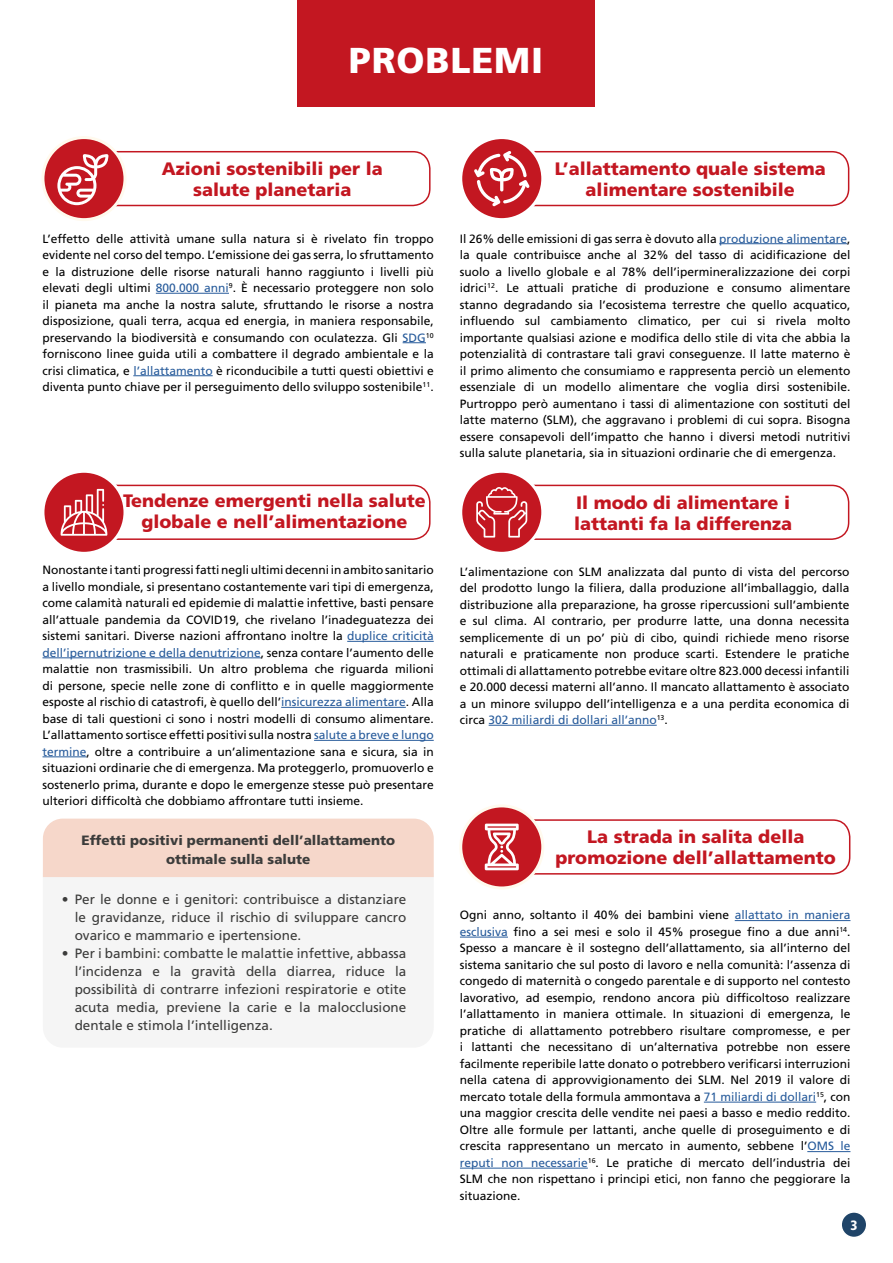
<style>
.page{position:relative;width:893px;height:1263px;background:#fff}
.page>*{position:absolute;margin:0;border:0;box-sizing:border-box;transform-origin:0 0}
.t1{font:900 36px "Frutiger LT Std";letter-spacing:.025em;color:#fff}
.t2{font:900 18px/21px "Frutiger LT Std";color:#c31721;text-align:center}
.t3{font:13.5px/18px "Frutiger LT Std";color:#3c3c3b;text-align:justify}
.t4{font:900 13.5px/19.5px "Frutiger LT Std";color:#3c3c3b;text-align:center}
.t5{font:900 condensed 13.5px "Frutiger LT Std";color:#fff}
.t6{font:12px/16.5px "Frutiger LT Std";color:#000;text-align:justify}
.s1{color:#275b9b}
</style>
<div class="page">
<div style="left:297px;top:0;width:298px;height:106px;background:#c31721"></div>
<div style="left:461px;top:806px;width:82px;height:82px;background:#c31721;border-radius:50%"></div>
<div style="left:459px;top:804px;width:85px;height:85px;border:3px solid #fffaee;border-radius:50%"></div>
<svg style="left:485px;top:818px;width:366px;height:57px"></svg>
<svg style="left:43px;top:138px;width:82px;height:82px"></svg>
<div style="left:41px;top:136px;width:85px;height:85px;border:3px solid #fffaee;border-radius:50%"></div>
<svg style="left:57px;top:150px;width:374px;height:57px"></svg>
<svg style="left:461px;top:138px;width:82px;height:82px"></svg>
<div style="left:459px;top:136px;width:85px;height:85px;border:3px solid #fff;border-radius:50%"></div>
<svg style="left:474px;top:150px;width:376px;height:57px"></svg>
<hr style="left:156px;top:293px;width:73px;height:1px;background:#275b9b">
<svg style="left:403px;top:342px;width:23px;height:1px"></svg>
<hr style="left:133px;top:375px;width:80px;height:1px;background:#275b9b">
<div style="left:43px;top:471px;width:82px;height:82px;background:#c31721;border-radius:50%"></div>
<div style="left:41px;top:470px;width:85px;height:85px;border:3px solid #fff;border-radius:50%"></div>
<svg style="left:61px;top:484px;width:370px;height:57px"></svg>
<hr style="left:347px;top:641px;width:87px;height:1px;background:#275b9b">
<hr style="left:43px;top:657px;width:218px;height:1px;background:#275b9b">
<hr style="left:281px;top:707px;width:125px;height:1px;background:#275b9b">
<hr style="left:314px;top:740px;width:120px;height:1px;background:#275b9b">
<hr style="left:43px;top:756px;width:44px;height:1px;background:#275b9b">
<hr style="left:719px;top:243px;width:128px;height:1px;background:#275b9b">
<svg style="left:461px;top:471px;width:82px;height:82px;background:#c93139"></svg>
<div style="left:459px;top:470px;width:85px;height:85px;border:3px solid #fff;border-radius:50%"></div>
<svg style="left:476px;top:484px;width:374px;height:57px"></svg>
<hr style="left:489px;top:725px;width:168px;height:1px;background:#275b9b">
<hr style="left:735px;top:920px;width:115px;height:1px;background:#275b9b">
<hr style="left:460px;top:937px;width:48px;height:1px;background:#275b9b">
<hr style="left:704px;top:1102px;width:112px;height:1px;background:#275b9b">
<hr style="left:807px;top:1151px;width:43px;height:1px;background:#275b9b">
<hr style="left:460px;top:1168px;width:128px;height:1px;background:#275b9b">
<svg style="left:43px;top:877px;width:391px;height:1px"></svg>
<div style="left:43px;top:819px;width:391px;height:58px;background:#f6d7ca"></div>
<div style="left:841px;top:1212px;width:26px;height:25px;background:#1f4468;border-radius:50%"></div>
<div style="left:840px;top:1211px;width:27px;height:27px;border:2px solid #fff;border-radius:50%"></div>
<h1 class="t1" style="left:349px;top:39px;width:196px">PROBLEMI</h1>
<h2 class="t2" style="left:162px;top:158px;width:222px">Azioni sostenibili per la salute planetaria</h2>
<p class="t6" style="left:43px;top:230px;width:393px">L’effetto delle attività umane sulla natura si è rivelato fin troppo evidente nel corso del tempo. L’emissione dei gas serra, lo sfruttamento e la distruzione delle risorse naturali hanno raggiunto i livelli più elevati degli ultimi <span class="s1">800.000 anni</span><sup>9</sup>. È necessario proteggere non solo il pianeta ma anche la nostra salute, sfruttando le risorse a nostra disposizione, quali terra, acqua ed energia, in maniera responsabile, preservando la biodiversità e consumando con oculatezza. Gli <span class="s1">SDG</span><sup>10 </sup>forniscono linee guida utili a combattere il degrado ambientale e la crisi climatica, e <span class="s1">l’allattamento</span> è riconducibile a tutti questi obiettivi e diventa punto chiave per il perseguimento dello sviluppo sostenibile<sup>11</sup>.</p>
<h2 class="t2" style="left:123px;top:491px;width:304px">Tendenze emergenti nella salute globale e nell’alimentazione</h2>
<p class="t6" style="left:43px;top:562px;width:393px">Nonostante i tanti progressi fatti negli ultimi decenni in ambito sanitario a livello mondiale, si presentano costantemente vari tipi di emergenza, come calamità naturali ed epidemie di malattie infettive, basti pensare all’attuale pandemia da COVID19, che rivelano l’inadeguatezza dei sistemi sanitari. Diverse nazioni affrontano inoltre la <span class="s1">duplice criticità dell’ipernutrizione e della denutrizione</span>, senza contare l’aumento delle malattie non trasmissibili. Un altro problema che riguarda milioni di persone, specie nelle zone di conflitto e in quelle maggiormente esposte al rischio di catastrofi, è quello dell’<span class="s1">insicurezza alimentare</span>. Alla base di tali questioni ci sono i nostri modelli di consumo alimentare.<br>L’allattamento sortisce effetti positivi sulla nostra <span class="s1">salute a breve e lungo termine</span>, oltre a contribuire a un’alimentazione sana e sicura, sia in situazioni ordinarie che di emergenza. Ma proteggerlo, promuoverlo e sostenerlo prima, durante e dopo le emergenze stesse può presentare ulteriori difficoltà che dobbiamo affrontare tutti insieme.</p>
<p class="t4" style="left:81px;top:830px;width:315px">Effetti positivi permanenti dell’allattamento ottimale sulla salute</p>
<p class="t3" style="left:75px;top:890px;width:333px;text-indent:-13px">• Per le donne e i genitori: contribuisce a distanziare le gravidanze, riduce il rischio di sviluppare cancro ovarico e mammario e ipertensione.</p>
<p class="t3" style="left:75px;top:944px;width:333px;text-indent:-13px">• Per i bambini: combatte le malattie infettive, abbassa l’incidenza e la gravità della diarrea, riduce la possibilità di contrarre infezioni respiratorie e otite acuta media, previene la carie e la malocclusione dentale e stimola l’intelligenza.</p>
<h2 class="t2" style="left:555px;top:158px;width:273px">L’allattamento quale sistema alimentare sostenibile</h2>
<p class="t6" style="left:460px;top:230px;width:392px">Il 26% delle emissioni di gas serra è dovuto alla <span class="s1">produzione alimentare</span>, la quale contribuisce anche al 32% del tasso di acidificazione del suolo a livello globale e al 78% dell’ipermineralizzazione dei corpi idrici<sup>12</sup>. Le attuali pratiche di produzione e consumo alimentare stanno degradando sia l’ecosistema terrestre che quello acquatico, influendo sul cambiamento climatico, per cui si rivela molto importante qualsiasi azione e modifica dello stile di vita che abbia la potenzialità di contrastare tali gravi conseguenze. Il latte materno è il primo alimento che consumiamo e rappresenta perciò un elemento essenziale di un modello alimentare che voglia dirsi sostenibile.<br>Purtroppo però aumentano i tassi di alimentazione con sostituti del latte materno (SLM), che aggravano i problemi di cui sopra. Bisogna essere consapevoli dell’impatto che hanno i diversi metodi nutritivi sulla salute planetaria, sia in situazioni ordinarie che di emergenza.</p>
<h2 class="t2" style="left:574px;top:492px;width:219px;text-align:left">Il modo di alimentare i lattanti fa la differenza</h2>
<p class="t6" style="left:460px;top:563px;width:391px">L’alimentazione con SLM analizzata dal punto di vista del percorso del prodotto lungo la filiera, dalla produzione all’imballaggio, dalla distribuzione alla preparazione, ha grosse ripercussioni sull’ambiente e sul clima. Al contrario, per produrre latte, una donna necessita semplicemente di un po’ più di cibo, quindi richiede meno risorse naturali e praticamente non produce scarti. Estendere le pratiche ottimali di allattamento potrebbe evitare oltre 823.000 decessi infantili e 20.000 decessi materni all’anno. Il mancato allattamento è associato a un minore sviluppo dell’intelligenza e a una perdita economica di circa <span class="s1">302 miliardi di dollari all’anno</span><sup>13</sup>.</p>
<h2 class="t2" style="left:556px;top:826px;width:282px">La strada in salita della promozione dell’allattamento</h2>
<p class="t6" style="left:460px;top:907px;width:392px">Ogni anno, soltanto il 40% dei bambini viene <span class="s1">allattato in maniera esclusiva</span> fino a sei mesi e solo il 45% prosegue fino a due anni<sup>14</sup>.<br>Spesso a mancare è il sostegno dell’allattamento, sia all’interno del sistema sanitario che sul posto di lavoro e nella comunità: l’assenza di congedo di maternità o congedo parentale e di supporto nel contesto lavorativo, ad esempio, rendono ancora più difficoltoso realizzare l’allattamento in maniera ottimale. In situazioni di emergenza, le pratiche di allattamento potrebbero risultare compromesse, e per i lattanti che necessitano di un’alternativa potrebbe non essere facilmente reperibile latte donato o potrebbero verificarsi interruzioni nella catena di approvvigionamento dei SLM. Nel 2019 il valore di mercato totale della formula ammontava a <span class="s1">71 miliardi di dollari</span><sup>15</sup>, con una maggior crescita delle vendite nei paesi a basso e medio reddito.<br>Oltre alle formule per lattanti, anche quelle di proseguimento e di crescita rappresentano un mercato in aumento, sebbene l’<span class="s1">OMS le reputi non necessarie</span><sup>16</sup>. Le pratiche di mercato dell’industria dei SLM che non rispettano i principi etici, non fanno che peggiorare la situazione.</p>
<p class="t5" style="left:850px;top:1217px;width:9px">3</p>
</div>
